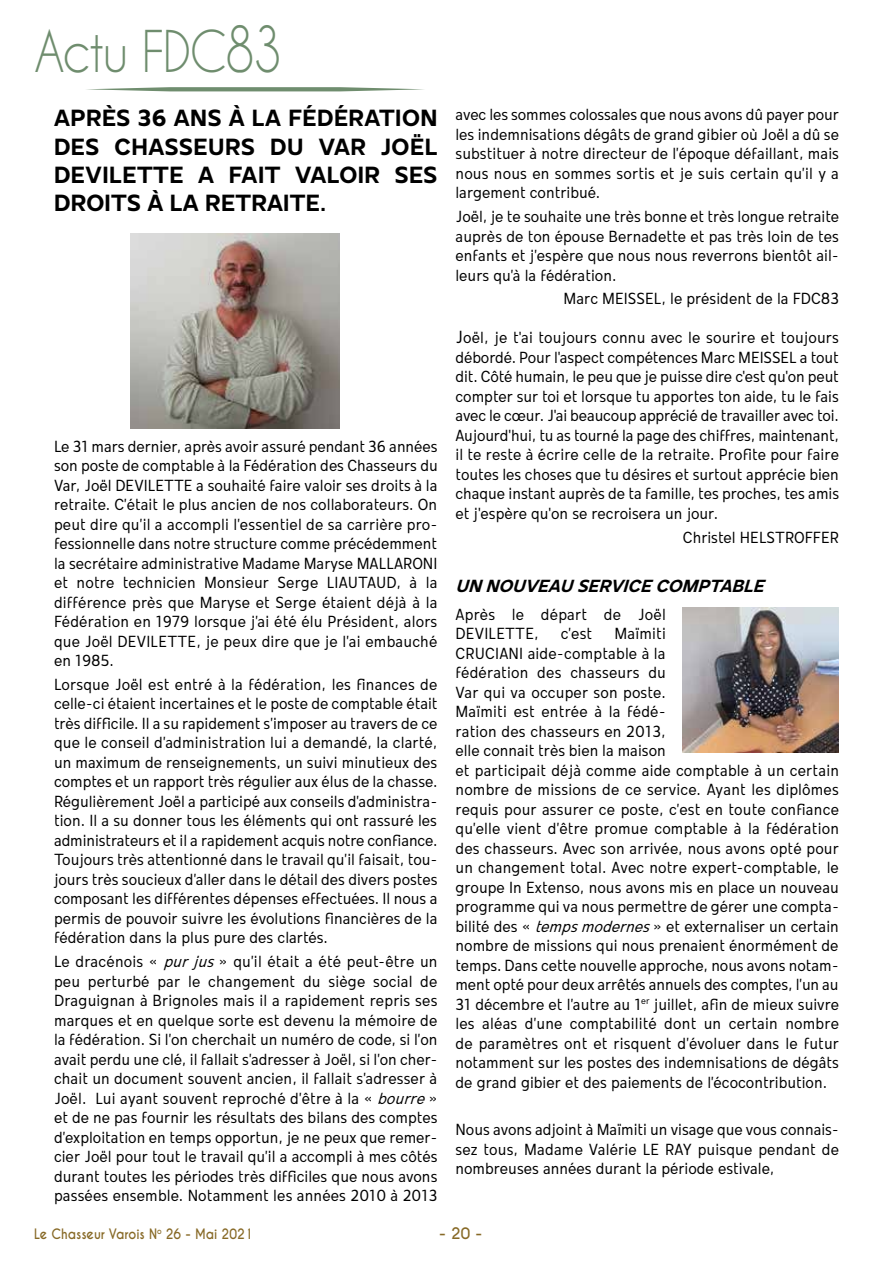
<style>
.page{position:relative;width:893px;height:1263px;background:#fff}
.page>*{position:absolute;margin:0;border:0;box-sizing:border-box;transform-origin:0 0}
.t1{font:54px "Caviar Dreams";letter-spacing:-.04em;color:#6f8d6e;scale:.9 1}
.t2{font:700 24px/28.5px "Mollen Personal Use";letter-spacing:.02em;color:#000;text-align:justify}
.t3{font:italic 700 18px "Mollen Personal Use";color:#000}
.t4{font:condensed 16.5px/19.5px "Mollen Personal Use";letter-spacing:.005em;color:#000;text-align:justify}
.t5{font:700 15px "Caviar Dreams";color:#876926}
.t6{font:700 13.5px "Caviar Dreams";color:#876926;scale:.9 1}
.s1{font-size:59.4px}
.s2{font-style:italic}
.s3{font-size:18px}
</style>
<div class="page">
<svg style="left:86px;top:87px;width:338px;height:4px"></svg>
<img style="left:130px;top:234px;width:209px;height:194px">
<img style="left:683px;top:608px;width:156px;height:144px">
<h1 class="t1" style="left:34px;top:19px;width:278px">Actu FDC<span class="s1">83</span></h1>
<h2 class="t2" style="left:54px;top:103px;width:385px">APRÈS 36 ANS À LA FÉDÉRATION DES CHASSEURS DU VAR JOËL DEVILETTE A FAIT VALOIR SES DROITS À LA RETRAITE.</h2>
<p class="t4" style="left:54px;top:436px;width:385px">Le 31 mars dernier, après avoir assuré pendant 36 années son poste de comptable à la Fédération des Chasseurs du Var, Joël DEVILETTE a souhaité faire valoir ses droits à la retraite. C’était le plus ancien de nos collaborateurs. On peut dire qu’il a accompli l’essentiel de sa carrière pro&shy;fessionnelle dans notre structure comme précédemment la secrétaire administrative Madame Maryse MALLARONI et notre technicien Monsieur Serge LIAUTAUD, à la différence près que Maryse et Serge étaient déjà à la Fédération en 1979 lorsque j’ai été élu Président, alors que Joël DEVILETTE, je peux dire que je l’ai embauché en 1985.</p>
<p class="t4" style="left:54px;top:674px;width:385px">Lorsque Joël est entré à la fédération, les finances de celle-ci étaient incertaines et le poste de comptable était très difficile. Il a su rapidement s’imposer au travers de ce que le conseil d’administration lui a demandé, la clarté, un maximum de renseignements, un suivi minutieux des comptes et un rapport très régulier aux élus de la chasse.<br>Régulièrement Joël a participé aux conseils d’administra&shy;tion. Il a su donner tous les éléments qui ont rassuré les administrateurs et il a rapidement acquis notre confiance.<br>Toujours très attentionné dans le travail qu’il faisait, tou&shy;jours très soucieux d’aller dans le détail des divers postes composant les différentes dépenses effectuées. Il nous a permis de pouvoir suivre les évolutions financières de la fédération dans la plus pure des clartés.</p>
<p class="t4" style="left:54px;top:951px;width:385px">Le dracénois « <span class="s2">purjus</span>» qu’il était a été peut-être un peu perturbé par le changement du siège social de Draguignan à Brignoles mais il a rapidement repris ses marques et en quelque sorte est devenu la mémoire de la fédération. Si l’on cherchait un numéro de code, si l’on avait perdu une clé, il fallait s’adresser à Joël, si l’on cher&shy;chait un document souvent ancien, il fallait s’adresser à Joël. Lui ayant souvent reproché d’être à la « <span class="s2">bourre</span>» et de ne pas fournir les résultats des bilans des comptes d’exploitation en temps opportun, je ne peux que remer&shy;cier Joël pour tout le travail qu’il a accompli à mes côtés durant toutes les périodes très difficiles que nous avons passées ensemble. Notamment les années 2010 à 2013</p>
<p class="t4" style="left:455px;top:105px;width:385px">avec les sommes colossales que nous avons dû payer pour les indemnisations dégâts de grand gibier où Joël a dû se substituer à notre directeur de l’époque défaillant, mais nous nous en sommes sortis et je suis certain qu’il y a largement contribué.</p>
<p class="t4" style="left:455px;top:207px;width:385px">Joël, je te souhaite une très bonne et très longue retraite auprès de ton épouse Bernadette et pas très loin de tes enfants et j’espère que nous nous reverrons bientôt ail&shy;leurs qu’à la fédération.</p>
<p class="t4" style="left:564px;top:289px;width:277px">Marc MEISSEL, le président de la FDC83</p>
<p class="t4" style="left:455px;top:328px;width:385px"><span class="s3">J</span>oël, je t'ai toujours connu avec le sourire et toujours débordé. Pour l'aspect compétences Marc MEISSEL a tout dit. Côté humain, le peu que je puisse dire c'est qu'on peut compter sur toi et lorsque tu apportes ton aide, tu le fais avec le cœur. J'ai beaucoup apprécié de travailler avec toi.<br>Aujourd'hui, tu as tourné la page des chiffres, maintenant, il te reste à écrire celle de la retraite. Profite pour faire toutes les choses que tu désires et surtout apprécie bien chaque instant auprès de ta famille, tes proches, tes amis et j'espère qu'on se recroisera un jour.</p>
<p class="t4" style="left:683px;top:527px;width:158px">Christel HELSTROFFER</p>
<p class="t3" style="left:455px;top:575px;width:315px">UN NOUVEAU SERVICE COMPTABLE</p>
<p class="t4" style="left:455px;top:604px;width:212px">Après le départ de Joël<br>DEVILETTE,</p>
<p class="t4" style="left:455px;top:624px;width:385px;text-align:left;text-indent:159px">Maïmiti<br>CRUCIANI aide-comptable à la<br>fédération des chasseurs du<br>Var qui va occuper son poste.<br>Maïmiti est entrée à la fédé-<br>ration des chasseurs en 2013,<br>elle connait très bien la maison<br>et participait déjà comme aide comptable à un certain nombre de missions de ce service. Ayant les diplômes requis pour assurer ce poste, c’est en toute confiance qu’elle vient d’être promue comptable à la fédération des chasseurs. Avec son arrivée, nous avons opté pour un changement total. Avec notre expert-comptable, le groupe In Extenso, nous avons mis en place un nouveau programme qui va nous permettre de gérer une compta&shy;bilité des « <span class="s2">tempsmodernes</span>» et externaliser un certain nombre de missions qui nous prenaient énormément de temps. Dans cette nouvelle approche, nous avons notam&shy;ment opté pour deux arrêtés annuels des comptes, l’un au 31 décembre et l’autre au 1<sup>er</sup> juillet, afin de mieux suivre les aléas d’une comptabilité dont un certain nombre de paramètres ont et risquent d’évoluer dans le futur notamment sur les postes des indemnisations de dégâts de grand gibier et des paiements de l’écocontribution.</p>
<p class="t4" style="left:455px;top:1120px;width:385px">Nous avons adjoint à Maïmiti un visage que vous connais&shy;sez tous, Madame Valérie LE RAY puisque pendant de nombreuses années durant la période estivale,</p>
<p class="t4" style="left:561px;top:624px;width:33px">c’est</p>
<p class="t6" style="left:34px;top:1225px;width:245px">Le Chasseur Varois N<sup>o</sup> 26 - Mai 2021</p>
<p class="t5" style="left:439px;top:1224px;width:44px">- 20 -</p>
</div>
